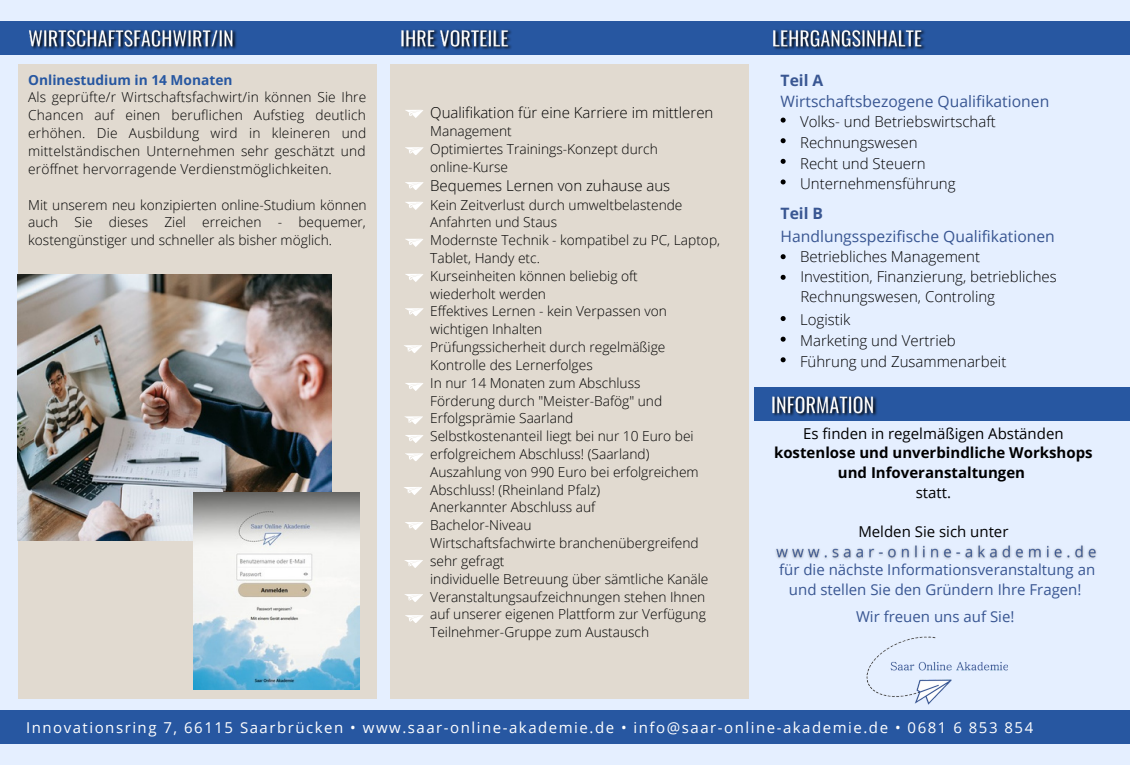
<style>
.page{position:relative;width:1130px;height:765px;background:#e5efff}
.page>*{position:absolute;margin:0;border:0;box-sizing:border-box;transform-origin:0 0}
.t1{font:15.62px "Open Sans";color:#395692}
.t2{font:700 15.62px "Open Sans";color:#395692}
.t3{font:300 15px/20.6px "Open Sans";color:#000}
.t4{font:15px "Open Sans";letter-spacing:.1em;color:#fff}
.t5{font:15px/19.8px "Open Sans";color:#395692;text-align:center}
.t6{font:700 15px/19.8px "Open Sans";color:#000;text-align:center}
.t7{font:15px "Open Sans";color:#000}
.t8{font:300 13.75px/17.9px "Open Sans";color:#000;text-align:justify}
.t9{font:700 13.75px "Open Sans";color:#2757a1}
</style>
<div class="page">
<div style="left:0;top:21px;width:1130px;height:33px;background:#2757a1"></div>
<div style="left:18px;top:64px;width:358px;height:634px;background:#e1dad0"></div>
<div style="left:0;top:710px;width:1130px;height:34px;background:#2757a1"></div>
<div style="left:390px;top:64px;width:358px;height:634px;background:#e1dad0"></div>
<svg style="left:405px;top:147px;width:19px;height:8px"></svg>
<svg style="left:405px;top:110px;width:18px;height:8px"></svg>
<svg style="left:405px;top:202px;width:18px;height:8px"></svg>
<svg style="left:405px;top:274px;width:18px;height:8px"></svg>
<svg style="left:405px;top:308px;width:19px;height:8px"></svg>
<svg style="left:405px;top:182px;width:19px;height:8px"></svg>
<svg style="left:405px;top:239px;width:18px;height:8px"></svg>
<svg style="left:404px;top:345px;width:18px;height:8px"></svg>
<svg style="left:404px;top:487px;width:18px;height:8px"></svg>
<svg style="left:405px;top:383px;width:18px;height:8px"></svg>
<svg style="left:404px;top:416px;width:19px;height:8px"></svg>
<svg style="left:405px;top:453px;width:18px;height:8px"></svg>
<svg style="left:405px;top:522px;width:18px;height:8px"></svg>
<svg style="left:404px;top:594px;width:19px;height:8px"></svg>
<svg style="left:405px;top:615px;width:19px;height:8px"></svg>
<svg style="left:404px;top:560px;width:19px;height:8px"></svg>
<svg style="left:405px;top:435px;width:18px;height:8px"></svg>
<div style="left:755px;top:387px;width:375px;height:34px;background:#2757a1"></div>
<img style="left:866px;top:636px;width:142px;height:69px">
<img style="left:18px;top:275px;width:313px;height:265px">
<img style="left:193px;top:492px;width:166px;height:197px">
<img style="left:776px;top:545px;width:321px;height:14px">
<img style="left:398px;top:29px;width:116px;height:26px">
<img style="left:26px;top:29px;width:213px;height:26px">
<img style="left:770px;top:29px;width:158px;height:26px">
<svg style="left:780px;top:118px;width:5px;height:5px"></svg>
<svg style="left:780px;top:138px;width:5px;height:5px"></svg>
<svg style="left:780px;top:159px;width:5px;height:5px"></svg>
<svg style="left:780px;top:179px;width:5px;height:5px"></svg>
<svg style="left:780px;top:254px;width:5px;height:5px"></svg>
<svg style="left:780px;top:275px;width:5px;height:5px"></svg>
<svg style="left:780px;top:316px;width:5px;height:5px"></svg>
<svg style="left:780px;top:337px;width:5px;height:5px"></svg>
<svg style="left:780px;top:357px;width:5px;height:5px"></svg>
<img style="left:772px;top:396px;width:105px;height:21px">
<p class="t9" style="left:28px;top:70px;width:206px">Onlinestudium in 14 Monaten</p>
<p class="t8" style="left:28px;top:88px;width:340px">Als geprüfte/r Wirtschaftsfachwirt/in können Sie Ihre Chancen auf einen beruflichen Aufstieg deutlich erhöhen. Die Ausbildung wird in kleineren und mittelständischen Unternehmen sehr geschätzt und eröffnet hervorragende Verdienstmöglichkeiten.</p>
<p class="t8" style="left:28px;top:195px;width:340px">Mit unserem neu konzipierten online-Studium können auch Sie dieses Ziel erreichen - bequemer, kostengünstiger und schneller als bisher möglich.</p>
<p class="t3" style="left:430px;top:102px;width:285px">Qualifikation für eine Karriere im mittleren</p>
<p class="t8" style="left:430px;top:122px;width:229px;text-align:left">Management<br>Optimiertes Trainings-Konzept durch online-Kurse</p>
<p class="t3" style="left:430px;top:175px;width:242px">Bequemes Lernen von zuhause aus</p>
<p class="t8" style="left:430px;top:195px;width:291px;text-align:left">Kein Zeitverlust durch umweltbelastende Anfahrten und Staus<br>Modernste Technik - kompatibel zu PC, Laptop, Tablet, Handy etc.<br>Kurseinheiten können beliebig oft<br>wiederholt werden<br>Effektives Lernen - kein Verpassen von wichtigen Inhalten<br>Prüfungssicherheit durch regelmäßige Kontrolle des Lernerfolges<br>In nur 14 Monaten zum Abschluss<br>Förderung durch "Meister-Bafög" und Erfolgsprämie Saarland<br>Selbstkostenanteil liegt bei nur 10 Euro bei erfolgreichem Abschluss! (Saarland)<br>Auszahlung von 990 Euro bei erfolgreichem Abschluss! (Rheinland Pfalz)<br>Anerkannter Abschluss auf<br>Bachelor-Niveau<br>Wirtschaftsfachwirte branchenübergreifend sehr gefragt<br>individuelle Betreuung über sämtliche Kanäle Veranstaltungsaufzeichnungen stehen Ihnen auf unserer eigenen Plattform zur Verfügung Teilnehmer-Gruppe zum Austausch</p>
<p class="t2" style="left:780px;top:69px;width:44px">Teil A</p>
<p class="t1" style="left:780px;top:90px;width:270px">Wirtschaftsbezogene Qualifikationen</p>
<p class="t3" style="left:800px;top:111px;width:197px">Volks- und Betriebswirtschaft<br>Rechnungswesen<br>Recht und Steuern<br>Unternehmensführung</p>
<p class="t2" style="left:780px;top:203px;width:44px">Teil B</p>
<p class="t1" style="left:780px;top:225px;width:276px">Handlungsspezifische Qualifikationen</p>
<p class="t3" style="left:800px;top:246px;width:181px">Betriebliches Management</p>
<p class="t3" style="left:800px;top:267px;width:258px;line-height:19.8px">Investition, Finanzierung, betriebliches<br>Rechnungswesen, Controling</p>
<p class="t3" style="left:800px;top:309px;width:208px">Logistik<br>Marketing und Vertrieb<br>Führung und Zusammenarbeit</p>
<p class="t7" style="left:803px;top:423px;width:262px">Es finden in regelmäßigen Abständen</p>
<p class="t6" style="left:774px;top:443px;width:320px">kostenlose und unverbindliche Workshops und Infoveranstaltungen</p>
<p class="t7" style="left:916px;top:482px;width:37px">statt.</p>
<p class="t7" style="left:858px;top:521px;width:152px">Melden Sie sich unter</p>
<p class="t5" style="left:779px;top:560px;width:318px">für die nächste Informationsveranstaltung an und stellen Sie den Gründern Ihre Fragen!</p>
<p class="t5" style="left:856px;top:607px;width:160px">Wir freuen uns auf Sie!</p>
<p class="t4" style="left:26px;top:717px;width:1008px">Innovationsring 7, 66115 Saarbrücken • www.saar-online-akademie.de • info@saar-online-akademie.de • 0681 6 853 854</p>
</div>
